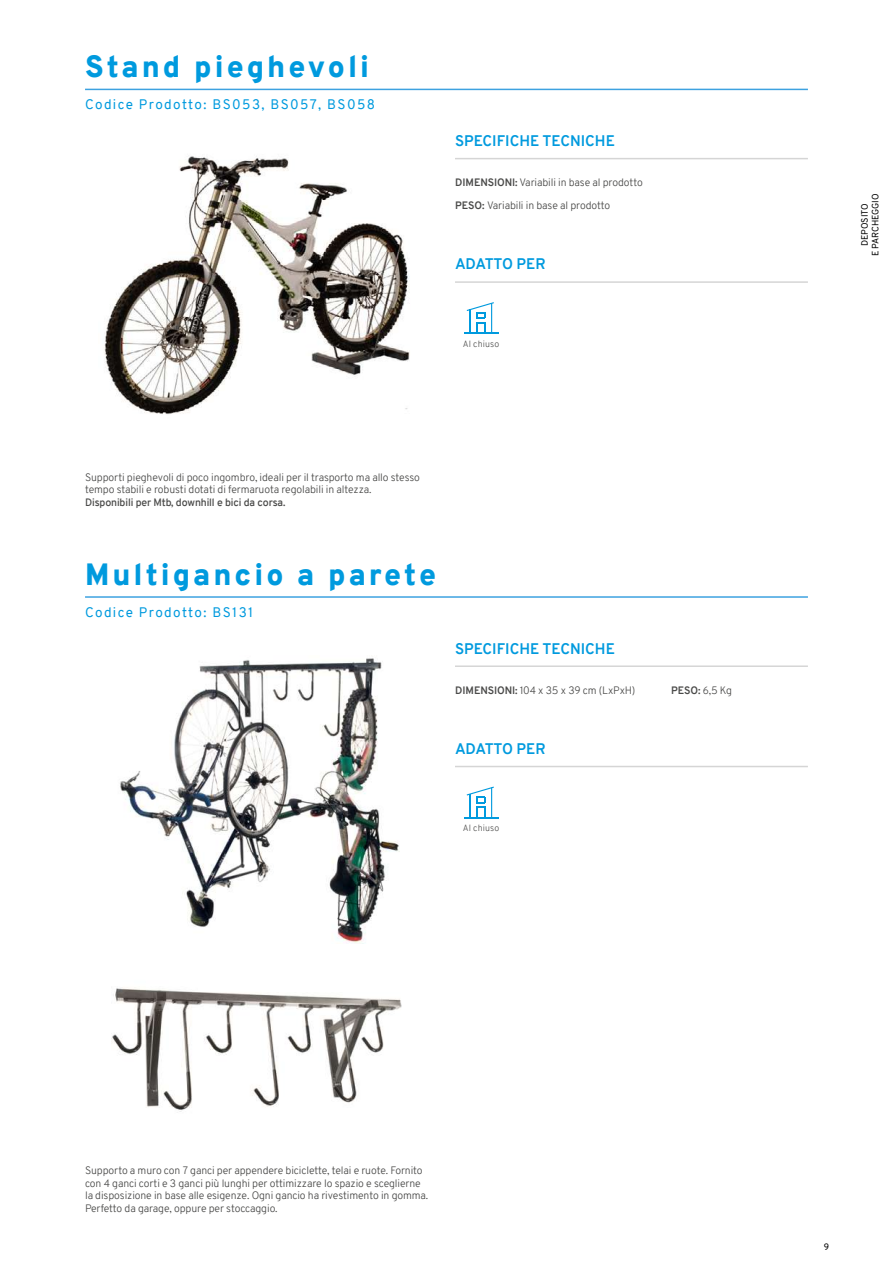
<style>
.page{position:relative;width:893px;height:1263px;background:#fff}
.page>*{position:absolute;margin:0;border:0;box-sizing:border-box;transform-origin:0 0}
.t1{font:900 30px "Overpass";letter-spacing:.1em;color:#009ade}
.t2{font:700 15px "Overpass";color:#009ade}
.t3{font:13.5px "Overpass";letter-spacing:.1em;color:#009ade}
.t4{font:300 10.5px/12.6px "Overpass";letter-spacing:-.01em;color:#4a4a49}
.t5{font:600 10.5px "Overpass";letter-spacing:-.01em;color:#4a4a49}
.t6{font:700 10.5px "Overpass";color:#4a4a49}
.t7{font:9px/10.8px "Overpass";color:#000;text-align:center}
.t8{font:300 8.85px "Overpass";letter-spacing:.01em;color:#575756}
.s1{font-weight:700}
.s2{font-weight:300}
</style>
<div class="page">
<img style="left:104px;top:156px;width:306px;height:258px">
<img style="left:112px;top:987px;width:290px;height:125px">
<img style="left:120px;top:658px;width:280px;height:285px">
<hr style="left:455px;top:158px;width:353px;height:1px;background:#909090">
<hr style="left:85px;top:89px;width:723px;height:1px;background:#3da2e0">
<hr style="left:455px;top:281px;width:353px;height:2px;background:#909090">
<hr style="left:455px;top:665px;width:353px;height:2px;background:#909090">
<hr style="left:85px;top:596px;width:723px;height:2px;background:#3da2e0">
<hr style="left:455px;top:766px;width:353px;height:1px;background:#909090">
<hr style="left:464px;top:333px;width:34px;height:1px;background:#009ade">
<svg style="left:467px;top:302px;width:27px;height:31px"></svg>
<hr style="left:464px;top:817px;width:34px;height:1px;background:#009ade">
<svg style="left:467px;top:786px;width:27px;height:31px"></svg>
<h1 class="t1" style="left:85px;top:45px;width:286px">Stand pieghevoli</h1>
<p class="t3" style="left:85px;top:95px;width:292px">Codice Prodotto: BS053, BS057, BS058</p>
<h2 class="t2" style="left:455px;top:131px;width:161px">SPECIFICHE TECNICHE</h2>
<p class="t4" style="left:455px;top:176px;width:189px"><span class="s1">DIMENSIONI:</span> Variabili in base al prodotto</p>
<p class="t4" style="left:455px;top:200px;width:157px"><span class="s1">PESO:</span> Variabili in base al prodotto</p>
<h2 class="t2" style="left:455px;top:253px;width:92px">ADATTO PER</h2>
<p class="t8" style="left:463px;top:337px;width:38px">Al chiuso</p>
<p class="t4" style="left:85px;top:471px;width:336px">Supporti pieghevoli di poco ingombro, ideali per il trasporto ma allo stesso tempo stabili e robusti dotati di fermaruota regolabili in altezza.</p>
<p class="t5" style="left:85px;top:495px;width:202px">Disponibili per Mtb, downhill e bici da corsa.</p>
<h1 class="t1" style="left:85px;top:553px;width:353px">Multigancio a parete</h1>
<p class="t3" style="left:85px;top:603px;width:170px">Codice Prodotto: BS131</p>
<h2 class="t2" style="left:455px;top:638px;width:161px">SPECIFICHE TECNICHE</h2>
<p class="t4" style="left:455px;top:684px;width:182px"><span class="s1">DIMENSIONI:</span> 104 x 35 x 39 cm (LxPxH)</p>
<p class="t6" style="left:671px;top:682px;width:63px">PESO: <span class="s2">6,5 Kg</span></p>
<h2 class="t2" style="left:455px;top:738px;width:92px">ADATTO PER</h2>
<p class="t8" style="left:463px;top:822px;width:38px">Al chiuso</p>
<p class="t7" style="left:859px;top:256px;width:64px;rotate:-90deg">DEPOSITO<br>E PARCHEGGIO</p>
<p class="t4" style="left:85px;top:1164px;width:345px">Supporto a muro con 7 ganci per appendere biciclette, telai e ruote. Fornito con 4 ganci corti e 3 ganci più lunghi per ottimizzare lo spazio e sceglierne la disposizione in base alle esigenze. Ogni gancio ha rivestimento in gomma.<br>Perfetto da garage, oppure per stoccaggio.</p>
<p class="t7" style="left:824px;top:1242px;width:7px">9</p>
</div>
